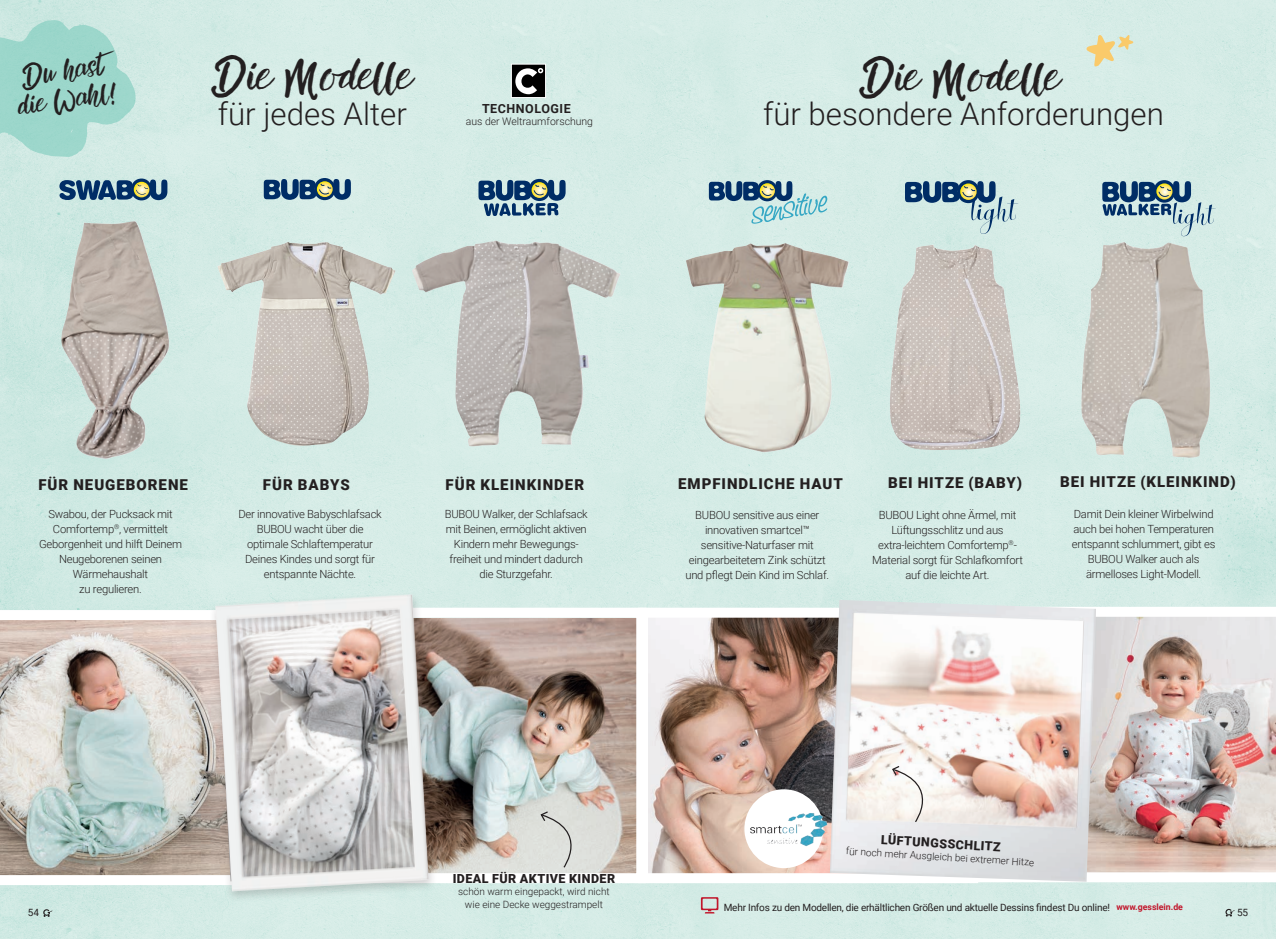
<style>
.page{position:relative;width:1276px;height:939px;background:#d5ece6}
.page>*{position:absolute;margin:0;border:0;box-sizing:border-box;transform-origin:0 0}
.t1{font:40px "Rebel";color:#231f20}
.t2{font:300 31.25px "Roboto";color:#231f20}
.t3{font:25.25px/28.4px "Rebel";color:#231f20;text-align:center}
.t4{font:900 15px "Roboto";letter-spacing:.065em;color:#231f20}
.t5{font:900 12.5px "Roboto";letter-spacing:.035em;color:#231f20}
.t6{font:700 12.5px "Roboto";letter-spacing:.045em;color:#231f20}
.t7{font:300 11.25px/15px "Roboto";letter-spacing:-.02em;color:#231f20;text-align:center}
.t8{font:300 10.5px "Roboto";color:#231f20}
.t9{font:10px "Roboto";letter-spacing:-.02em;color:#231f20}
.t10{font:300 10px/12.5px "Roboto";color:#231f20;text-align:center}
.s1{font-weight:700;font-size:8.75px;color:#c1162b}
</style>
<div class="page">
<svg style="left:43px;top:909px;width:10px;height:8px"></svg>
<svg style="left:1225px;top:909px;width:9px;height:8px"></svg>
<svg style="left:59px;top:179px;width:108px;height:21px;background:#51738b"></svg>
<img style="left:59px;top:221px;width:113px;height:240px">
<svg style="left:264px;top:178px;width:87px;height:22px;background:#53738a"></svg>
<img style="left:217px;top:242px;width:179px;height:204px">
<svg style="left:478px;top:179px;width:87px;height:37px;background:#638399"></svg>
<img style="left:412px;top:241px;width:208px;height:207px">
<svg style="left:0;top:610px;width:195px;height:275px;background:#c9c9c3"></svg>
<img style="left:437px;top:619px;width:198px;height:253px">
<div style="left:352px;top:608px;width:294px;height:275px;border:10px solid #fff"></div>
<svg style="left:905px;top:180px;width:113px;height:54px;background:#9ebac0"></svg>
<img style="left:889px;top:245px;width:135px;height:206px">
<img style="left:686px;top:243px;width:163px;height:210px">
<svg style="left:709px;top:180px;width:118px;height:44px;background:#9abcc4"></svg>
<img style="left:1080px;top:242px;width:131px;height:216px">
<svg style="left:1102px;top:180px;width:113px;height:56px;background:#94b0ba"></svg>
<img style="left:649px;top:619px;width:181px;height:253px">
<div style="left:638px;top:608px;width:340px;height:275px;border:10px solid #fff"></div>
<img style="left:1096px;top:607px;width:180px;height:275px">
<svg style="left:0;top:20px;width:136px;height:137px;background:#a8dbd1"></svg>
<div style="left:208px;top:591px;width:229px;height:312px;background:#231f20;opacity:.2"></div>
<img style="left:195px;top:594px;width:234px;height:306px">
<img style="left:830px;top:600px;width:266px;height:282px">
<svg style="left:891px;top:765px;width:50px;height:58px"></svg>
<div style="left:539px;top:810px;width:51px;height:59px;background:#dee0db"></div>
<svg style="left:701px;top:897px;width:17px;height:16px"></svg>
<svg style="left:1086px;top:35px;width:47px;height:31px"></svg>
<div style="left:511px;top:64px;width:34px;height:34px;background:#000"></div>
<svg style="left:515px;top:68px;width:28px;height:26px"></svg>
<div style="left:511px;top:64px;width:35px;height:34px;border:1px solid #fff"></div>
<div style="left:744px;top:789px;width:79px;height:79px;background:#fff;border-radius:50%"></div>
<img style="left:742px;top:796px;width:98px;height:67px">
<h3 class="t3" style="left:12px;top:65px;width:100px;rotate:-9deg">Du hast die Wahl!</h3>
<h1 class="t1" style="left:212px;top:45px;width:202px">Die Modelle</h1>
<h2 class="t2" style="left:218px;top:92px;width:191px">für jedes Alter</h2>
<p class="t6" style="left:482px;top:100px;width:90px">TECHNOLOGIE</p>
<p class="t8" style="left:466px;top:114px;width:129px">aus der Weltraumforschung</p>
<h1 class="t1" style="left:859px;top:47px;width:202px">Die Modelle</h1>
<h2 class="t2" style="left:763px;top:92px;width:402px">für besondere Anforderungen</h2>
<h3 class="t4" style="left:445px;top:474px;width:140px">FÜR KLEINKINDER</h3>
<h3 class="t4" style="left:38px;top:474px;width:151px">FÜR NEUGEBORENE</h3>
<h3 class="t4" style="left:263px;top:474px;width:88px">FÜR BABYS</h3>
<p class="t7" style="left:39px;top:506px;width:144px">Swabou, der Pucksack mit<br>Comfortemp<sup>®</sup>, vermittelt<br>Geborgenheit und hilft Deinem<br>Neugeborenen seinen<br>Wärmehaushalt<br>zu regulieren.</p>
<p class="t7" style="left:238px;top:506px;width:145px">Der innovative Babyschlafsack<br>BUBOU wacht über die optimale Schlaftemperatur<br>Deines Kindes und sorgt für entspannte Nächte.</p>
<p class="t7" style="left:445px;top:506px;width:145px">BUBOU Walker, der Schlafsack mit Beinen, ermöglicht aktiven<br>Kindern mehr Bewegungs&shy;freiheit und mindert dadurch die Sturzgefahr.</p>
<h3 class="t4" style="left:678px;top:473px;width:166px">EMPFINDLICHE HAUT</h3>
<h3 class="t4" style="left:888px;top:472px;width:136px">BEI HITZE (BABY)</h3>
<h3 class="t4" style="left:1060px;top:471px;width:177px">BEI HITZE (KLEINKIND)</h3>
<p class="t7" style="left:685px;top:507px;width:145px">BUBOU sensitive aus einer innovativen smartcel™ sensitive-Naturfaser mit eingearbeitetem Zink schützt und pflegt Dein Kind im Schlaf.</p>
<p class="t7" style="left:872px;top:507px;width:152px">BUBOU Light ohne Ärmel, mit<br>Lüftungsschlitz und aus extra-leichtem Comfortemp<sup>®</sup>-<br>Material sorgt für Schlafkomfort auf die leichte Art.</p>
<p class="t7" style="left:1072px;top:506px;width:145px">Damit Dein kleiner Wirbelwind auch bei hohen Temperaturen entspannt schlummert, gibt es<br>BUBOU Walker auch als ärmelloses Light-Modell.</p>
<p class="t5" style="left:881px;top:830px;width:122px;rotate:4deg">LÜFTUNGSSCHLITZ</p>
<p class="t10" style="left:846px;top:843px;width:190px;rotate:4deg">für noch mehr Ausgleich bei extremer Hitze</p>
<p class="t5" style="left:453px;top:870px;width:164px">IDEAL FÜR AKTIVE KINDER</p>
<p class="t10" style="left:458px;top:885px;width:153px">schön warm eingepackt, wird nicht wie eine Decke weggestrampelt</p>
<p class="t9" style="left:724px;top:900px;width:461px">Mehr Infos zu den Modellen, die erhältlichen Größen und aktuelle Dessins findest Du online! <span class="s1">www.gesslein.de</span></p>
<p class="t9" style="left:28px;top:906px;width:13px">54</p>
<p class="t9" style="left:1237px;top:906px;width:13px">55</p>
</div>
